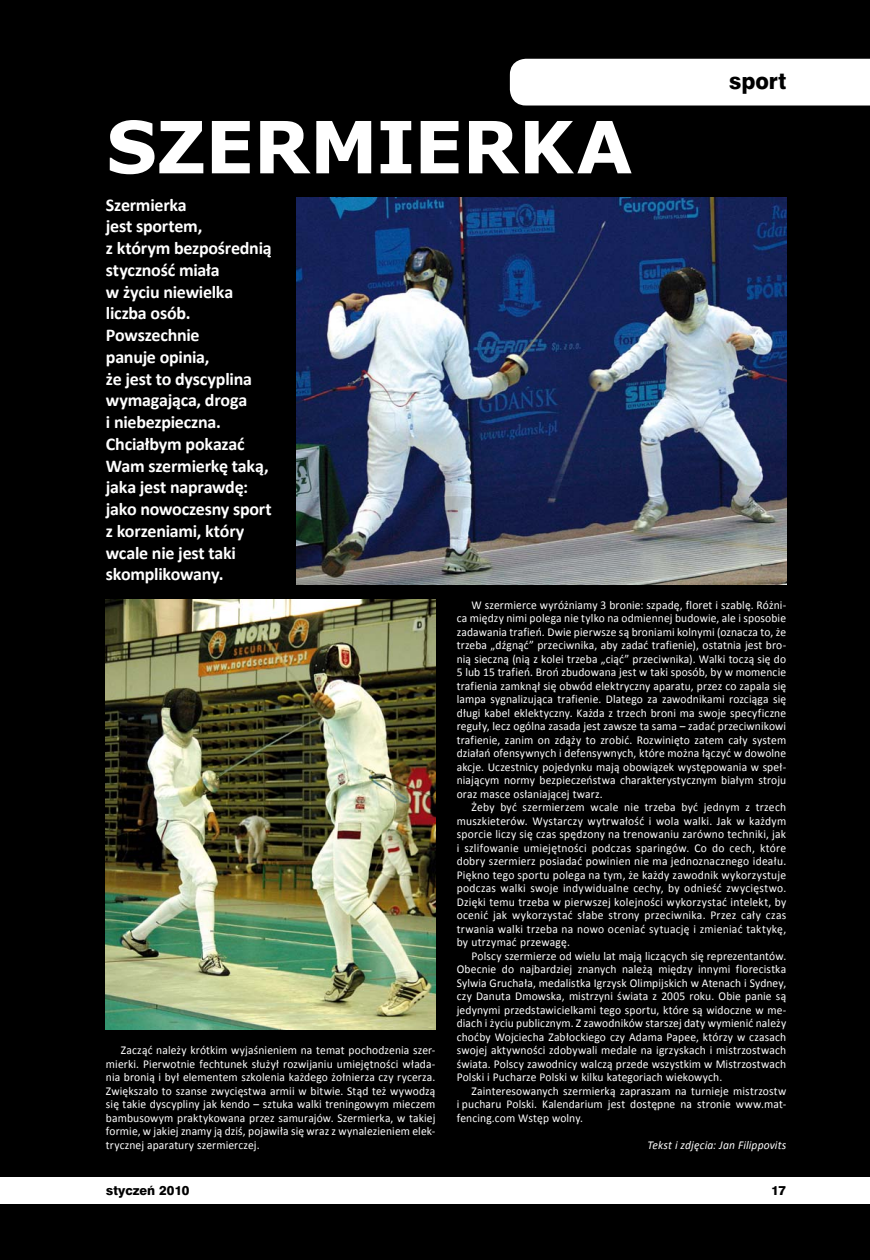
<style>
.page{position:relative;width:870px;height:1260px;background:#000}
.page>*{position:absolute;margin:0;border:0;box-sizing:border-box;transform-origin:0 0}
.t1{font:700 72px "Verdana";letter-spacing:-.01em;color:#fff}
.t2{font:21px "Swis 721 Hv PL";color:#000;scale:.96 1}
.t3{font:700 18px/21.8px "Calibri";letter-spacing:-.015em;color:#fff}
.t4{font:12px/13.5px "Calibri";letter-spacing:.015em;color:#fff;text-align:justify;scale:.96 1}
.t5{font:italic 12px "Calibri";letter-spacing:.01em;color:#fff;scale:.96 1}
.t6{font:12px "Swis 721 Hv PL";color:#000}
</style>
<div class="page">
<img style="left:106px;top:600px;width:329px;height:430px">
<div style="left:0;top:1177px;width:870px;height:27px;background:#fff"></div>
<img style="left:297px;top:197px;width:489px;height:387px">
<img style="left:509px;top:58px;width:361px;height:33px">
<div style="left:510px;top:59px;width:360px;height:47px;background:#fff"></div>
<h2 class="t2" style="left:729px;top:72px;width:61px">sport</h2>
<h1 class="t1" style="left:106px;top:101px;width:528px">SZERMIERKA</h1>
<p class="t3" style="left:106px;top:195px;width:167px">Szermierka<br>jest sportem,<br>z którym bezpośrednią styczność miała<br>w życiu niewielka liczba osób.<br>Powszechnie<br>panuje opinia,<br>że jest to dyscyplina wymagająca, droga<br>i niebezpieczna.<br>Chciałbym pokazać<br>Wam szermierkę taką, jaka jest naprawdę: jako nowoczesny sport z korzeniami, który wcale nie jest taki skomplikowany.</p>
<p class="t4" style="left:457px;top:599px;width:345px;text-indent:15px">W szermierce wyróżniamy 3 bronie: szpadę, floret i szablę. Różni&shy;ca między nimi polega nie tylko na odmiennej budowie, ale i sposobie zadawania trafień. Dwie pierwsze są broniami kolnymi (oznacza to, że trzeba „dźgnąć” przeciwnika, aby zadać trafienie), ostatnia jest bro&shy;nią sieczną (nią z kolei trzeba „ciąć” przeciwnika). Walki toczą się do 5 lub 15 trafień. Broń zbudowana jest w taki sposób, by w momencie trafienia zamknął się obwód elektryczny aparatu, przez co zapala się lampa sygnalizująca trafienie. Dlatego za zawodnikami rozciąga się długi kabel eklektyczny. Każda z trzech broni ma swoje specyficzne reguły, lecz ogólna zasada jest zawsze ta sama – zadać przeciwnikowi trafienie, zanim on zdąży to zrobić. Rozwinięto zatem cały system działań ofensywnych i defensywnych, które można łączyć w dowolne akcje. Uczestnicy pojedynku mają obowiązek występowania w speł&shy;niającym normy bezpieczeństwa charakterystycznym białym stroju oraz masce osłaniającej twarz.</p>
<p class="t4" style="left:457px;top:801px;width:345px;text-indent:15px">Żeby być szermierzem wcale nie trzeba być jednym z trzech muszkieterów. Wystarczy wytrwałość i wola walki. Jak w każdym sporcie liczy się czas spędzony na trenowaniu zarówno techniki, jak i szlifowanie umiejętności podczas sparingów. Co do cech, które dobry szermierz posiadać powinien nie ma jednoznacznego ideału.<br>Piękno tego sportu polega na tym, że każdy zawodnik wykorzystuje podczas walki swoje indywidualne cechy, by odnieść zwycięstwo.<br>Dzięki temu trzeba w pierwszej kolejności wykorzystać intelekt, by ocenić jak wykorzystać słabe strony przeciwnika. Przez cały czas trwania walki trzeba na nowo oceniać sytuację i zmieniać taktykę, by utrzymać przewagę.</p>
<p class="t4" style="left:457px;top:950px;width:345px;text-indent:15px">Polscy szermierze od wielu lat mają liczących się reprezentantów.<br>Obecnie do najbardziej znanych należą między innymi florecistka Sylwia Gruchała, medalistka Igrzysk Olimpijskich w Atenach i Sydney, czy Danuta Dmowska, mistrzyni świata z 2005 roku. Obie panie są jedynymi przedstawicielkami tego sportu, które są widoczne w me&shy;diach i życiu publicznym. Z zawodników starszej daty wymienić należy choćby Wojciecha Zabłockiego czy Adama Papee, którzy w czasach swojej aktywności zdobywali medale na igrzyskach i mistrzostwach świata. Polscy zawodnicy walczą przede wszystkim w Mistrzostwach Polski i Pucharze Polski w kilku kategoriach wiekowych.</p>
<p class="t4" style="left:457px;top:1085px;width:345px;text-indent:15px">Zainteresowanych szermierką zapraszam na turnieje mistrzostw i pucharu Polski. Kalendarium jest dostępne na stronie www.mat&shy;fencing.com Wstęp wolny.</p>
<p class="t5" style="left:647px;top:1140px;width:146px">Tekst i zdjęcia: Jan Filippovits</p>
<p class="t4" style="left:106px;top:1044px;width:345px;text-indent:15px">Zacząć należy krótkim wyjaśnieniem na temat pochodzenia szer&shy;mierki. Pierwotnie fechtunek służył rozwijaniu umiejętności włada&shy;nia bronią i był elementem szkolenia każdego żołnierza czy rycerza.<br>Zwiększało to szanse zwycięstwa armii w bitwie. Stąd też wywodzą się takie dyscypliny jak kendo – sztuka walki treningowym mieczem bambusowym praktykowana przez samurajów. Szermierka, w takiej formie, w jakiej znamy ją dziś, pojawiła się wraz z wynalezieniem elek&shy;trycznej aparatury szermierczej.</p>
<p class="t6" style="left:106px;top:1185px;width:85px">styczeń 2010</p>
<p class="t6" style="left:771px;top:1185px;width:17px">17</p>
</div>
